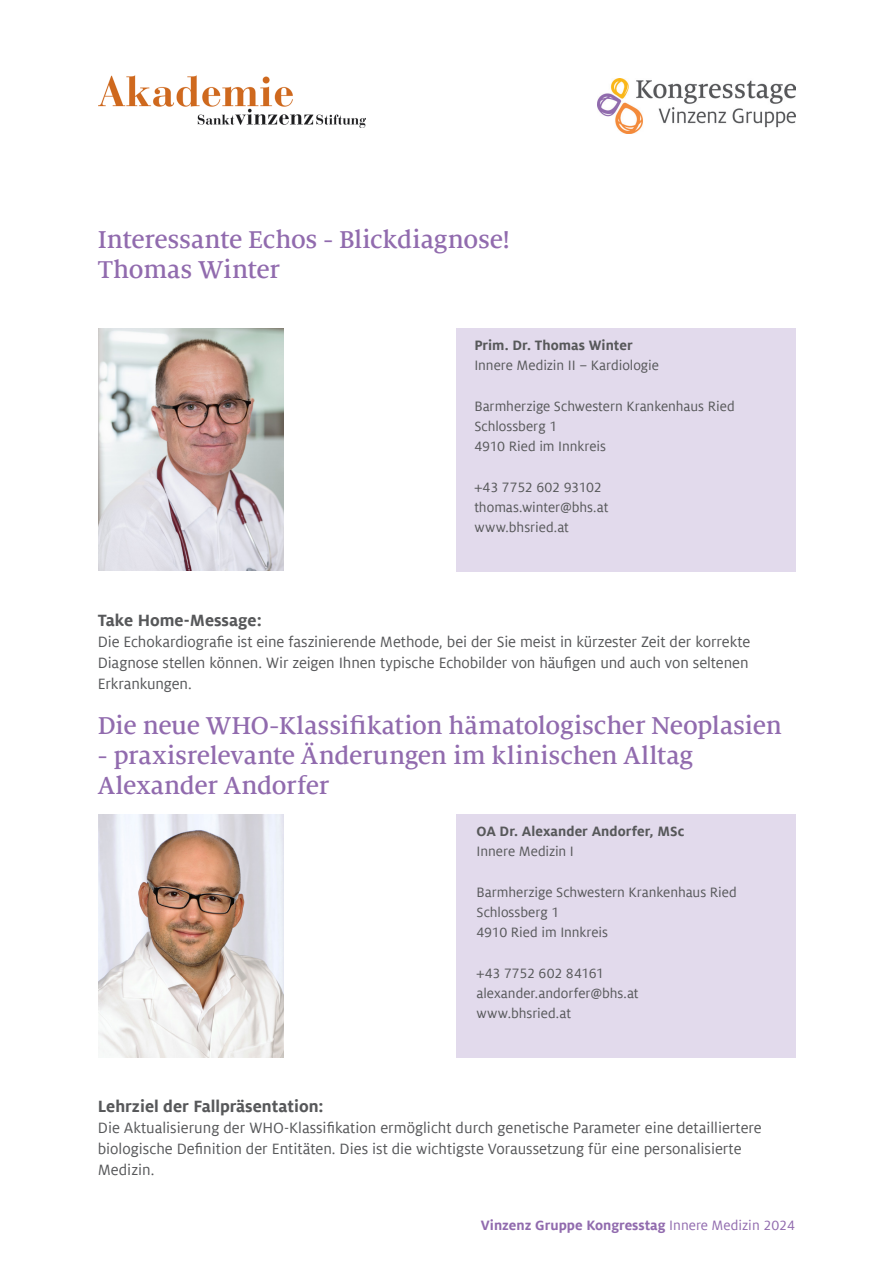
<style>
.page{position:relative;width:893px;height:1263px;background:#fff}
.page>*{position:absolute;margin:0;border:0;box-sizing:border-box;transform-origin:0 0}
.t1{font:500 27px/30px "Milo Serif Offc Pro";letter-spacing:-.01em;color:#916bae}
.t2{font:700 18px "Milo Offc Pro";color:#57585a}
.t3{font:16.5px/21px "Milo Offc Pro";color:#57585a}
.t4{font:15px/20.2px "Milo Offc Pro";letter-spacing:-.005em;color:#57585a}
.t5{font:700 15px "Milo Offc Pro";letter-spacing:.005em;color:#57585a}
.t6{font:700 15px "Milo Offc Pro";color:#916bae}
.s1{font-weight:400}
</style>
<div class="page">
<img style="left:99px;top:75px;width:266px;height:53px">
<img style="left:597px;top:78px;width:198px;height:55px">
<img style="left:99px;top:814px;width:185px;height:243px">
<div style="left:456px;top:814px;width:339px;height:243px;background:#e2daec"></div>
<img style="left:99px;top:328px;width:185px;height:243px">
<div style="left:456px;top:328px;width:339px;height:243px;background:#e2daec"></div>
<h1 class="t1" style="left:98px;top:225px;width:414px">Interessante Echos - Blickdiagnose!<br>Thomas Winter</h1>
<p class="t5" style="left:474px;top:337px;width:160px">Prim. Dr. Thomas Winter</p>
<p class="t4" style="left:474px;top:355px;width:186px">Innere Medizin II – Kardiologie</p>
<p class="t4" style="left:474px;top:396px;width:262px">Barmherzige Schwestern Krankenhaus Ried<br>Schlossberg 1<br>4910 Ried im Innkreis</p>
<p class="t4" style="left:474px;top:477px;width:136px">+43 7752 602 93102 thomas.winter@bhs.at www.bhsried.at</p>
<p class="t2" style="left:98px;top:610px;width:165px">Take Home-Message:</p>
<p class="t3" style="left:98px;top:631px;width:654px;text-align:justify">Die Echokardiografie ist eine faszinierende Methode, bei der Sie meist in kürzester Zeit der korrekte Diagnose stellen können. Wir zeigen Ihnen typische Echobilder von häufigen und auch von seltenen Erkrankungen.</p>
<h1 class="t1" style="left:98px;top:711px;width:686px">Die neue WHO-Klassifikation hämatologischer Neoplasien</h1>
<h1 class="t1" style="left:98px;top:741px;width:597px">- praxisrelevante Änderungen im klinischen Alltag<br>Alexander Andorfer</h1>
<p class="t5" style="left:476px;top:822px;width:209px">OA Dr. Alexander Andorfer, MSc</p>
<p class="t4" style="left:476px;top:841px;width:99px">Innere Medizin I</p>
<p class="t4" style="left:476px;top:882px;width:262px">Barmherzige Schwestern Krankenhaus Ried<br>Schlossberg 1<br>4910 Ried im Innkreis</p>
<p class="t4" style="left:476px;top:963px;width:164px">+43 7752 602 84161 alexander.andorfer@bhs.at www.bhsried.at</p>
<p class="t2" style="left:98px;top:1096px;width:227px">Lehrziel der Fallpräsentation:</p>
<p class="t3" style="left:98px;top:1117px;width:665px">Die Aktualisierung der WHO-Klassifikation ermöglicht durch genetische Parameter eine detailliertere biologische Definition der Entitäten. Dies ist die wichtigste Voraussetzung für eine personalisierte<br>Medizin.</p>
<p class="t6" style="left:481px;top:1217px;width:316px">Vinzenz Gruppe Kongresstag <span class="s1">Innere Medizin 2024</span></p>
</div>
